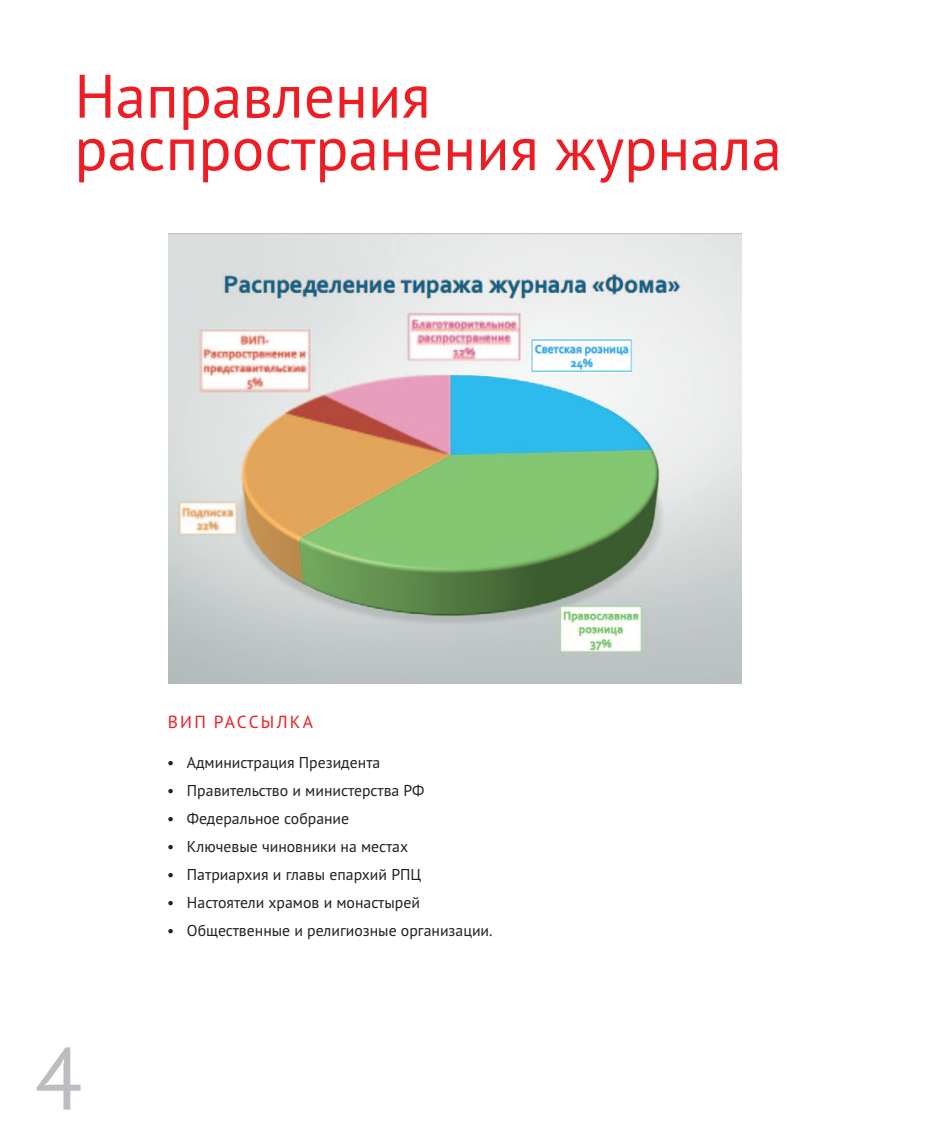
<style>
.page{position:relative;width:943px;height:1141px;background:#fff}
.page>*{position:absolute;margin:0;border:0;box-sizing:border-box;transform-origin:0 0}
.t1{font:87.5px "PT Sans";color:#bcbdc0}
.t2{font:61.25px/52.5px "PT Sans";color:#ee1d23}
.t3{font:17.5px "PT Sans";color:#ee1d23}
.t4{font:15.75px "PT Sans";color:#231f20}
</style>
<div class="page">
<img style="left:169px;top:234px;width:573px;height:450px">
<h2 class="t2" style="left:74px;top:68px;width:709px">Направления распространения журнала</h2>
<h1 class="t1" style="left:35px;top:1023px;width:49px">4</h1>
<p class="t3" style="left:168px;top:711px;width:134px">ВИ П рассылка</p>
<p class="t4" style="left:167px;top:753px;width:215px">• Администрация Президента</p>
<p class="t4" style="left:167px;top:781px;width:259px">• Правительство и министерства РФ</p>
<p class="t4" style="left:167px;top:809px;width:184px">• Федеральное собрание</p>
<p class="t4" style="left:167px;top:837px;width:242px">• Ключевые чиновники на местах</p>
<p class="t4" style="left:167px;top:865px;width:256px">• Патриархия и главы епархий РПЦ</p>
<p class="t4" style="left:167px;top:893px;width:254px">• Настоятели храмов и монастырей</p>
<p class="t4" style="left:167px;top:921px;width:327px">• Общественные и религиозные организации.</p>
</div>
